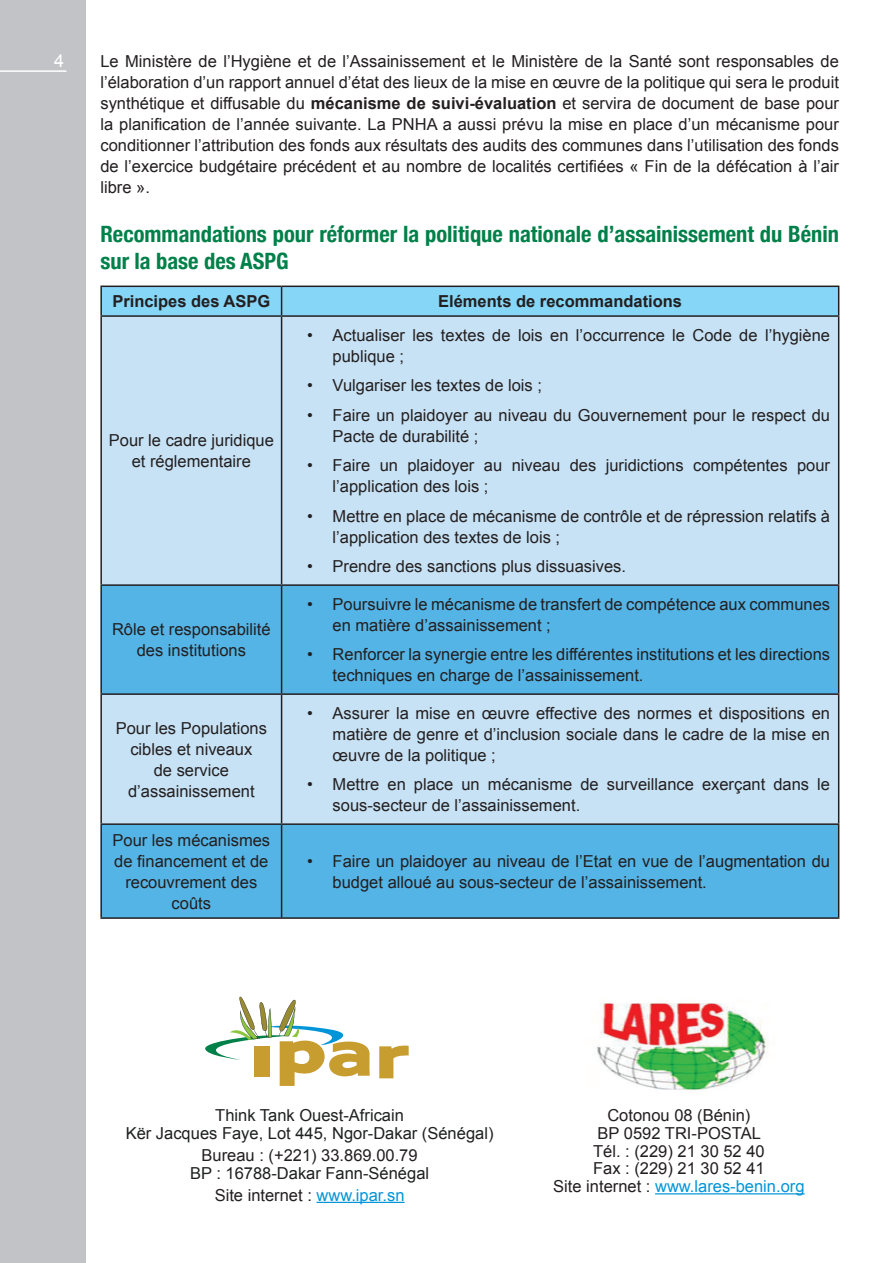
<style>
.page{position:relative;width:893px;height:1263px;background:#fff}
.page>*{position:absolute;margin:0;border:0;box-sizing:border-box;transform-origin:0 0}
.t1{font:700 condensed 22.5px/27px "Helvetica Neue";color:#018049}
.t2{font:18px "Arial";color:#fff}
.t3{font:16.5px/21px "Arial";color:#231f20}
.t4{font:16.5px/17.9px "Arial";color:#1f2020;text-align:center}
.t5{font:700 16.5px "Arial";color:#231f20}
.s1{font-weight:700}
.s2{color:#231f20}
.s3{color:#0095d9}
</style>
<div class="page">
<div style="left:0;top:0;width:85px;height:1263px;background:#c2c3c6"></div>
<hr style="left:0;top:70px;width:66px;height:2px;background:#fff">
<div style="left:102px;top:317px;width:736px;height:267px;background:#c7e2f5"></div>
<svg style="left:102px;top:586px;width:736px;height:331px;background:#81c6eb"></svg>
<hr style="left:100px;top:286px;width:182px;height:1px;background:#231f20">
<hr style="left:100px;top:287px;width:2px;height:28px;background:#231f20">
<svg style="left:101px;top:286px;width:738px;height:29px;background:#81ceee"></svg>
<hr style="left:100px;top:315px;width:182px;height:2px;background:#231f20">
<hr style="left:100px;top:317px;width:2px;height:267px;background:#231f20">
<hr style="left:282px;top:315px;width:557px;height:2px;background:#231f20">
<hr style="left:281px;top:317px;width:1px;height:267px;background:#231f20">
<hr style="left:838px;top:317px;width:1px;height:267px;background:#231f20">
<hr style="left:100px;top:584px;width:182px;height:2px;background:#231f20">
<hr style="left:100px;top:586px;width:2px;height:107px;background:#231f20">
<hr style="left:282px;top:584px;width:557px;height:2px;background:#231f20">
<hr style="left:281px;top:586px;width:1px;height:107px;background:#231f20">
<hr style="left:838px;top:586px;width:1px;height:107px;background:#231f20">
<hr style="left:100px;top:693px;width:182px;height:2px;background:#231f20">
<hr style="left:100px;top:695px;width:2px;height:128px;background:#231f20">
<hr style="left:282px;top:693px;width:557px;height:2px;background:#231f20">
<hr style="left:281px;top:695px;width:1px;height:128px;background:#231f20">
<hr style="left:838px;top:695px;width:1px;height:128px;background:#231f20">
<hr style="left:100px;top:823px;width:182px;height:2px;background:#231f20">
<hr style="left:100px;top:825px;width:2px;height:92px;background:#231f20">
<hr style="left:282px;top:823px;width:557px;height:2px;background:#231f20">
<hr style="left:281px;top:825px;width:1px;height:92px;background:#231f20">
<hr style="left:838px;top:825px;width:1px;height:92px;background:#231f20">
<hr style="left:100px;top:917px;width:739px;height:2px;background:#231f20">
<hr style="left:316px;top:1202px;width:88px;height:1px;background:#0095d9">
<hr style="left:655px;top:1193px;width:149px;height:1px;background:#0095d9">
<img style="left:596px;top:1003px;width:172px;height:89px">
<svg style="left:379px;top:1045px;width:30px;height:33px"></svg>
<svg style="left:205px;top:997px;width:165px;height:89px"></svg>
<p class="t2" style="left:54px;top:51px;width:12px">4</p>
<p class="t3" style="left:100px;top:51px;width:740px;text-align:justify">Le Ministère de l’Hygiène et de l’Assainissement et le Ministère de la Santé sont responsables de l’élaboration d’un rapport annuel d’état des lieux de la mise en œuvre de la politique qui sera le produit synthétique et diffusable du <span class="s1">mécanisme de suivi-évaluation</span> et servira de document de base pour la planification de l’année suivante. La PNHA a aussi prévu la mise en place d’un mécanisme pour conditionner l’attribution des fonds aux résultats des audits des communes dans l’utilisation des fonds de l’exercice budgétaire précédent et au nombre de localités certifiées « Fin de la défécation à l’air libre ».</p>
<h1 class="t1" style="left:100px;top:220px;width:740px">Recomm andations pour réformer la politique nationale d’assainissement du Bénin sur la base des ASPG</h1>
<p class="t5" style="left:112px;top:292px;width:160px">Principes des ASPG</p>
<p class="t5" style="left:438px;top:292px;width:245px">Eléments de recommandations</p>
<p class="t3" style="left:109px;top:430px;width:167px;text-align:center">Pour le cadre juridique et réglementaire</p>
<p class="t3" style="left:112px;top:619px;width:160px;text-align:center">Rôle et responsabilité des institutions</p>
<p class="t3" style="left:116px;top:717px;width:153px;text-align:center">Pour les Populations cibles et niveaux<br>de service d’assainissement</p>
<p class="t3" style="left:112px;top:829px;width:159px;text-align:center">Pour les mécanismes de financement et de recouvrement des coûts</p>
<p class="t3" style="left:333px;top:325px;width:499px;text-indent:-26px">• Actualiser les textes de lois en l’occurrence le Code de l’hygiène publique ;</p>
<p class="t3" style="left:307px;top:375px;width:236px">• Vulgariser les textes de lois ;</p>
<p class="t3" style="left:333px;top:405px;width:499px;text-indent:-26px">• Faire un plaidoyer au niveau du Gouvernement pour le respect du<br>Pacte de durabilité ;</p>
<p class="t3" style="left:333px;top:455px;width:499px;text-indent:-26px">• Faire un plaidoyer au niveau des juridictions compétentes pour l’application des lois ;</p>
<p class="t3" style="left:333px;top:506px;width:499px;text-indent:-26px">• Mettre en place de mécanisme de contrôle et de répression relatifs à l’application des textes de lois ;</p>
<p class="t3" style="left:307px;top:556px;width:320px">• Prendre des sanctions plus dissuasives.</p>
<p class="t3" style="left:333px;top:594px;width:499px;text-indent:-26px">• Poursuivre le mécanisme de transfert de compétence aux communes en matière d’assainissement ;</p>
<p class="t3" style="left:333px;top:644px;width:499px;text-indent:-26px">• Renforcer la synergie entre les différentes institutions et les directions techniques en charge de l’assainissement.</p>
<p class="t3" style="left:333px;top:703px;width:499px;text-align:justify;text-indent:-26px">• Assurer la mise en œuvre effective des normes et dispositions en matière de genre et d’inclusion sociale dans le cadre de la mise en œuvre de la politique ;</p>
<p class="t3" style="left:333px;top:774px;width:499px;text-indent:-26px">• Mettre en place un mécanisme de surveillance exerçant dans le sous-secteur de l’assainissement.</p>
<p class="t3" style="left:333px;top:850px;width:499px;text-indent:-26px">• Faire un plaidoyer au niveau de l’Etat en vue de l’augmentation du budget alloué au sous-secteur de l’assainissement.</p>
<p class="t4" style="left:126px;top:1106px;width:369px">Think Tank Ouest-Africain<br>Kër Jacques Faye, Lot 445, Ngor-Dakar (Sénégal)</p>
<p class="t3" style="left:202px;top:1145px;width:218px">Bureau : (+221) 33.869.00.79</p>
<p class="t4" style="left:190px;top:1162px;width:241px;line-height:22px">BP : 16788-Dakar Fann-Sénégal<br><span class="s2">Site internet :</span> <span class="s3">www.ipar.sn</span></p>
<p class="t3" style="left:553px;top:1106px;width:253px;line-height:17.9px;text-align:center">Cotonou 08 (Bénin)<br>BP 0592 TRI-POSTAL<br>Tél. : (229) 21 30 52 40<br>Fax : (229) 21 30 52 41<br>Site internet : <span class="s3">www.lares-benin.org</span></p>
</div>
